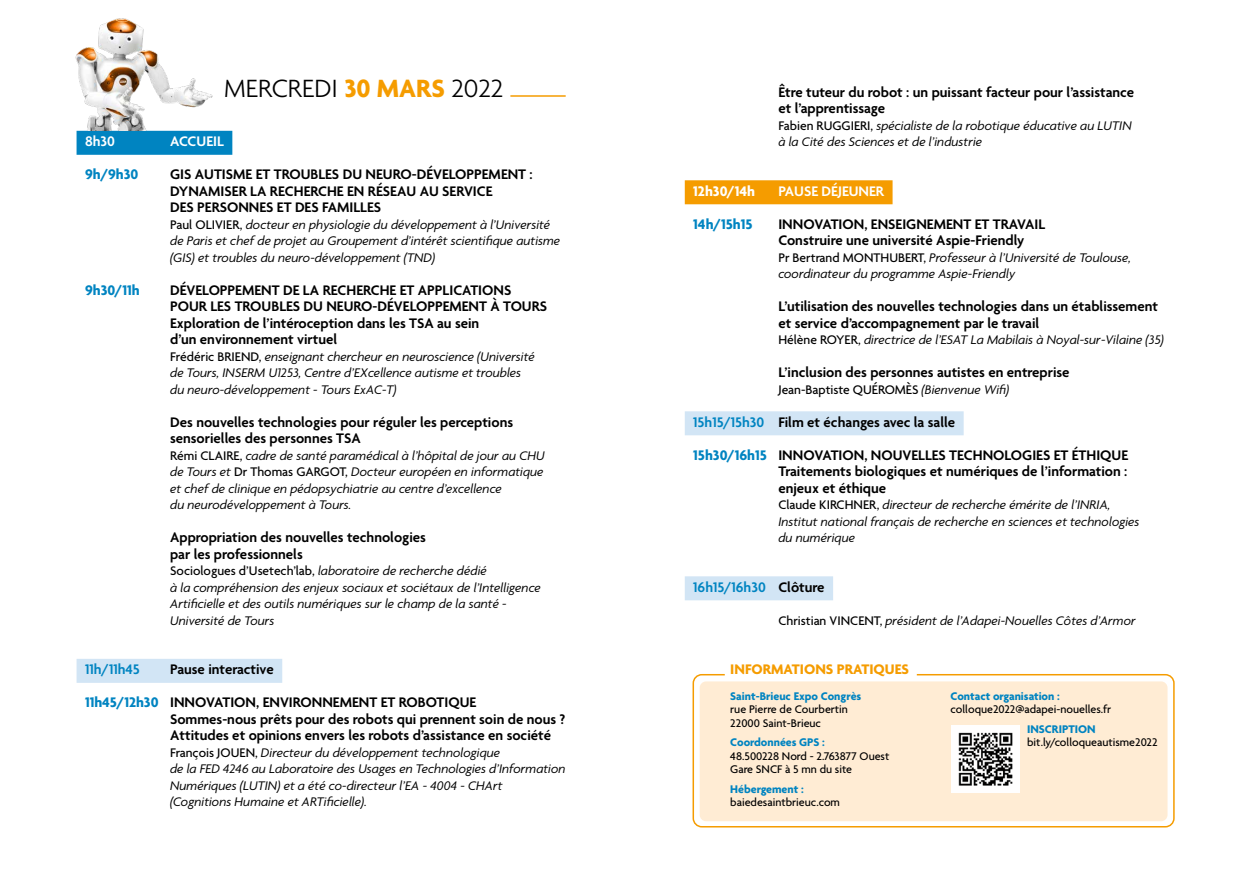
<style>
.page{position:relative;width:1259px;height:893px;background:#fff}
.page>*{position:absolute;margin:0;border:0;box-sizing:border-box;transform-origin:0 0}
.t1{font:300 27px "Agenda";color:#000}
.t2{font:600 15px/16.5px "Agenda";color:#000}
.t3{font:600 15px "Agenda";color:#0084c1}
.t4{font:600 15px "Agenda";color:#fff}
.t5{font:700 15px "Agenda";color:#0084c1}
.t6{font:700 15px "Agenda";color:#f59c00}
.t7{font:700 15px "Agenda";color:#fff}
.t8{font:italic 13.5px/16.5px "Agenda";color:#000}
.t9{font:500 13.5px "Agenda";color:#000}
.t10{font:500 12px/13.5px "Agenda";color:#000}
.t11{font:700 12px "Agenda";color:#0084c1}
.s1{font-weight:700;color:#f59c00}
.s2{font-weight:500;font-style:normal}
.s3{font-weight:700;color:#0084c1}
.s4{font-weight:400;font-style:italic}
.s5{color:#0084c1}
.s6{color:#000}
</style>
<div class="page">
<div style="left:692px;top:674px;width:482px;height:153px;border:2px solid #f59c00;border-radius:9px"></div>
<div style="left:699px;top:681px;width:468px;height:140px;background:#ffecd4;border-radius:6px"></div>
<div style="left:77px;top:131px;width:155px;height:24px;background:#0084c1"></div>
<div style="left:77px;top:659px;width:205px;height:24px;background:#d2e5f5"></div>
<hr style="left:510px;top:95px;width:56px;height:2px;background:#f59c00">
<div style="left:685px;top:180px;width:207px;height:24px;background:#f59c00"></div>
<div style="left:685px;top:411px;width:278px;height:24px;background:#d2e5f5"></div>
<div style="left:685px;top:576px;width:148px;height:24px;background:#d2e5f5"></div>
<img style="left:75px;top:18px;width:141px;height:113px">
<img style="left:951px;top:725px;width:68px;height:68px">
<h1 class="t1" style="left:224px;top:72px;width:281px">MERCREDI <span class="s1">30 MARS</span> 2022</h1>
<p class="t4" style="left:85px;top:133px;width:31px">8h30</p>
<p class="t4" style="left:170px;top:133px;width:55px">ACCUEIL</p>
<p class="t5" style="left:85px;top:166px;width:55px">9h/9h30</p>
<p class="t2" style="left:170px;top:167px;width:364px">GIS AUTISME ET TROUBLES DU NEURO-DÉVELOPPEMENT :<br>DYNAMISER LA RECHERCHE EN RÉSEAU AU SERVICE<br>DES PERSONNES ET DES FAMILLES</p>
<p class="t8" style="left:170px;top:216px;width:392px"><span class="s2">Paul OLIVIER,</span> docteur en physiologie du développement à l’Université de Paris et chef de projet au Groupement d’intérêt scientifique autisme (GIS) et troubles du neuro-développement (TND)</p>
<p class="t5" style="left:85px;top:282px;width:56px">9h30/11h</p>
<p class="t2" style="left:170px;top:283px;width:379px">DÉVELOPPEMENT DE LA RECHERCHE ET APPLICATIONS POUR LES TROUBLES DU NEURO-DÉVELOPPEMENT À TOURS Exploration de l’intéroception dans les TSA au sein<br>d’un environnement virtuel</p>
<p class="t8" style="left:170px;top:348px;width:366px"><span class="s2">Frédéric BRIEND,</span> enseignant chercheur en neuroscience (Université de Tours, INSERM U1253, Centre d’EXcellence autisme et troubles du neuro-développement - Tours ExAC-T)</p>
<p class="t2" style="left:170px;top:415px;width:344px">Des nouvelles technologies pour réguler les perceptions sensorielles des personnes TSA</p>
<p class="t8" style="left:170px;top:447px;width:376px"><span class="s2">Rémi CLAIRE,</span> cadre de santé paramédical à l’hôpital de jour au CHU de Tours et <span class="s2">Dr Thomas GARGOT,</span> Docteur européen en informatique et chef de clinique en pédopsychiatrie au centre d’excellence<br>du neurodéveloppement à Tours.</p>
<p class="t2" style="left:170px;top:530px;width:257px">Appropriation des nouvelles technologies par les professionnels</p>
<p class="t8" style="left:170px;top:563px;width:372px"><span class="s2">Sociologues d’Usetech’lab,</span> laboratoire de recherche dédié<br>à la compréhension des enjeux sociaux et sociétaux de l’Intelligence Artificielle et des outils numériques sur le champ de la santé - Université de Tours</p>
<p class="t3" style="left:85px;top:661px;width:56px">11h/11h45</p>
<p class="t2" style="left:170px;top:662px;width:105px">Pause interactive</p>
<p class="t2" style="left:170px;top:695px;width:397px;text-indent:-85px"><span class="s3">11h45/12h30</span> INNOVATION, ENVIRONNEMENT ET ROBOTIQUE<br>Sommes-nous prêts pour des robots qui prennent soin de nous ?<br>Attitudes et opinions envers les robots d’assistance en société</p>
<p class="t8" style="left:170px;top:744px;width:397px"><span class="s2">François JOUEN,</span> Directeur du développement technologique<br>de la FED 4246 au Laboratoire des Usages en Technologies d’Information Numériques (LUTIN) et a été co-directeur l’EA - 4004 - CHArt (Cognitions Humaine et ARTificielle).</p>
<p class="t2" style="left:778px;top:85px;width:357px">Être tuteur du robot : un puissant facteur pour l’assistance et l’apprentissage</p>
<p class="t8" style="left:778px;top:117px;width:355px"><span class="s2">Fabien RUGGIERI,</span> spécialiste de la robotique éducative au LUTIN à la Cité des Sciences et de l’industrie</p>
<p class="t7" style="left:693px;top:183px;width:63px">12h30/14h</p>
<p class="t4" style="left:778px;top:183px;width:107px">PAUSE DÉJEUNER</p>
<p class="t5" style="left:693px;top:216px;width:61px">14h/15h15</p>
<p class="t2" style="left:778px;top:217px;width:268px">INNOVATION, ENSEIGNEMENT ET TRAVAIL<br>Construire une université Aspie-Friendly</p>
<p class="t8" style="left:778px;top:249px;width:354px"><span class="s2">Pr Bertrand MONTHUBERT,</span> Professeur à l’Université de Toulouse, coordinateur du programme Aspie-Friendly</p>
<p class="t2" style="left:778px;top:299px;width:381px">L’utilisation des nouvelles technologies dans un établissement et service d’accompagnement par le travail</p>
<p class="t8" style="left:778px;top:332px;width:387px"><span class="s2">Hélène ROYER,</span> directrice de l’ESAT La Mabilais à Noyal-sur-Vilaine (35)</p>
<p class="t2" style="left:778px;top:365px;width:293px">L’inclusion des personnes autistes en entreprise</p>
<p class="t9" style="left:778px;top:382px;width:233px">Jean-Baptiste QUÉROMÈS <span class="s4">(Bienvenue Wifi)</span></p>
<p class="t2" style="left:693px;top:415px;width:263px"><span class="s5">15h15/15h30</span> Film et échanges avec la salle</p>
<p class="t2" style="left:778px;top:448px;width:351px;text-align:justify;text-indent:-85px"><span class="s3">15h30/16h15</span> INNOVATION, NOUVELLES TECHNOLOGIES ET ÉTHIQUE Traitements biologiques et numériques de l’information : enjeux et éthique</p>
<p class="t8" style="left:778px;top:497px;width:363px"><span class="s2">Claude KIRCHNER,</span> directeur de recherche émérite de l’INRIA,<br>Institut national français de recherche en sciences et technologies du numérique</p>
<p class="t3" style="left:693px;top:579px;width:133px">16h15/16h30 <span class="s6">Clôture</span></p>
<p class="t8" style="left:778px;top:612px;width:359px"><span class="s2">Christian VINCENT,</span> président de l’Adapei-Nouelles Côtes d’Armor</p>
<p class="t6" style="left:730px;top:661px;width:180px">INFORMATIONS PRATIQUES</p>
<p class="t11" style="left:730px;top:689px;width:133px">Saint-Brieuc Expo Congrès</p>
<p class="t10" style="left:730px;top:703px;width:119px">rue Pierre de Courbertin<br>22000 Saint-Brieuc</p>
<p class="t11" style="left:730px;top:736px;width:96px">Coordonnées GPS :</p>
<p class="t10" style="left:730px;top:750px;width:161px">48.500228 Nord - 2.763877 Ouest<br>Gare SNCF à 5 mn du site</p>
<p class="t11" style="left:730px;top:782px;width:75px">Hébergement :</p>
<p class="t10" style="left:730px;top:796px;width:111px">baiedesaintbrieuc.com</p>
<p class="t11" style="left:950px;top:689px;width:111px">Contact organisation :</p>
<p class="t10" style="left:950px;top:703px;width:162px">colloque2022@adapei-nouelles.fr</p>
<p class="t11" style="left:1027px;top:722px;width:70px">INSCRIPTION</p>
<p class="t10" style="left:1027px;top:736px;width:132px">bit.ly/colloqueautisme2022</p>
</div>
